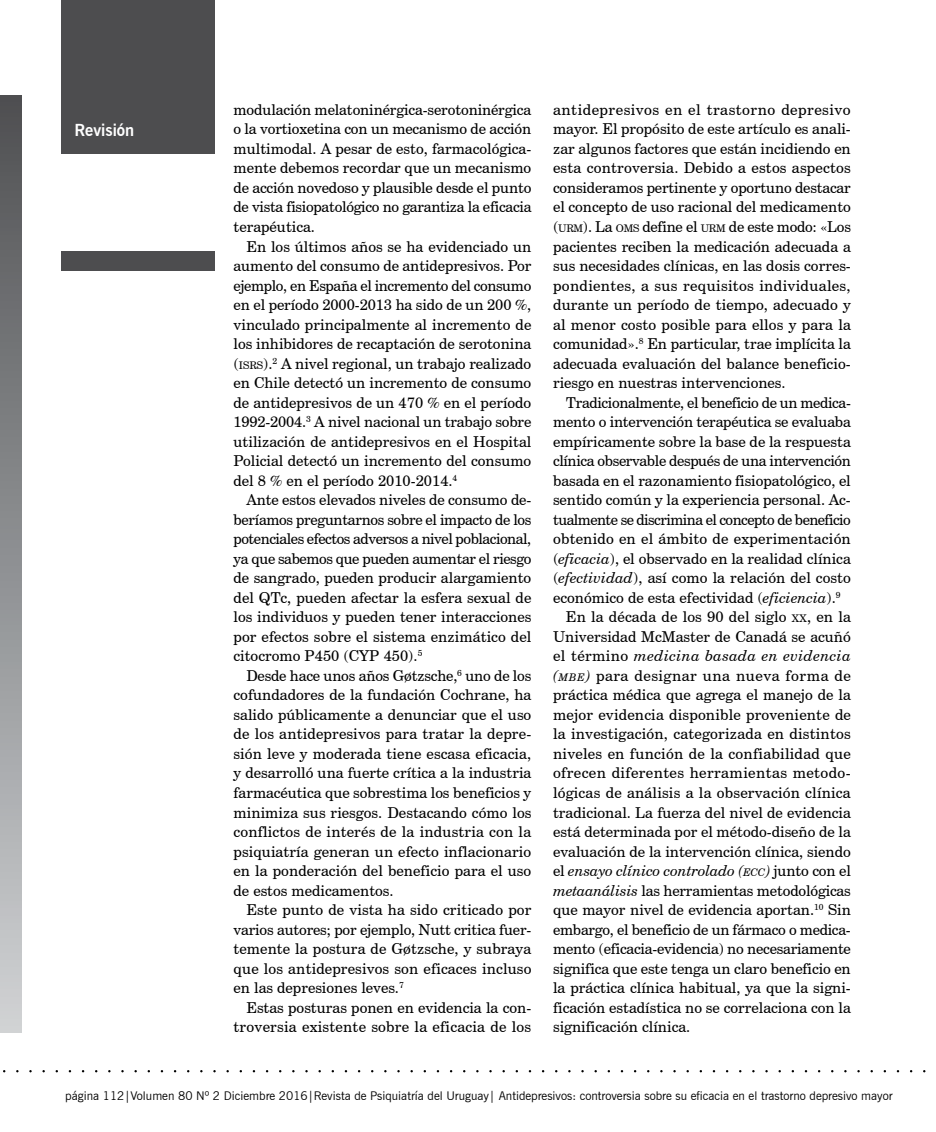
<style>
.page{position:relative;width:936px;height:1132px;background:#fff}
.page>*{position:absolute;margin:0;border:0;box-sizing:border-box;transform-origin:0 0}
.t1{font:700 16.5px "News Gothic BT";color:#fff}
.t2{font:15px/19.5px "Century Schoolbook BT";color:#000;text-align:justify}
.t3{font:15px "Century Schoolbook BT";letter-spacing:-.025em;color:#000}
.t4{font:15px "Century Schoolbook BT";letter-spacing:-.035em;color:#000}
.t5{font:italic 15px "Century Schoolbook BT";letter-spacing:-.005em;color:#000}
.t6{font:15px "Century Schoolbook BT";letter-spacing:.025em;color:#000}
.t7{font:italic 15px "Century Schoolbook BT";letter-spacing:.025em;color:#000}
.t8{font:15px "Century Schoolbook BT";letter-spacing:.03em;color:#000}
.t9{font:12px "News Gothic BT";color:#000}
.s1{font-size:10.5px}
.s2{font-style:italic}
.s3{font-style:inherit}
.s4{font-style:normal}
.s5{font-style:italic;font-size:10.5px}
</style>
<div class="page">
<div style="left:62px;top:0;width:153px;height:154px;background:#4d4d4f"></div>
<div style="left:62px;top:251px;width:153px;height:20px;background:#4d4d4f"></div>
<div style="left:0;top:95px;width:21px;height:936px;background:linear-gradient(to bottom,#4f5053,#cfd2d4)"></div>
<p class="t1" style="left:74px;top:120px;width:61px">Revisión</p>
<p class="t2" style="left:233px;top:100px;width:299px">modulación melatoninérgica-serotoninérgica o la vortioxetina con un mecanismo de acción multimodal. A pesar de esto, farmacológica&shy;mente debemos recordar que un mecanismo de acción novedoso y plausible desde el punto de vista fisiopatológico no garantiza la eficacia terapéutica.</p>
<p class="t2" style="left:233px;top:236px;width:299px;text-indent:13px">En los últimos años se ha evidenciado un aumento del consumo de antidepresivos. Por ejemplo, en España el incremento del consumo en el período 2000-2013 ha sido de un 200 %, vinculado principalmente al incremento de los inhibidores de recaptación de serotonina (<span class="s1">ISRS</span>).<sup>2</sup> A nivel regional, un trabajo realizado en Chile detectó un incremento de consumo de antidepresivos de un 470 % en el período 1992-2004.<sup>3</sup> A nivel nacional un trabajo sobre utilización de antidepresivos en el Hospital Policial detectó un incremento del consumo del 8 % en el período 2010-2014.<sup>4</sup></p>
<p class="t2" style="left:233px;top:490px;width:299px;text-indent:13px">Ante estos elevados niveles de consumo de&shy;beríamos preguntarnos sobre el impacto de los potenciales efectos adversos a nivel poblacional, ya que sabemos que pueden aumentar el riesgo de sangrado, pueden producir alargamiento del QTc, pueden afectar la esfera sexual de los individuos y pueden tener interacciones por efectos sobre el sistema enzimático del citocromo P450 (CYP 450).<sup>5</sup></p>
<p class="t2" style="left:233px;top:665px;width:299px;text-indent:13px">Desde hace unos años Gøtzsche,<sup>6</sup> uno de los cofundadores de la fundación Cochrane, ha salido públicamente a denunciar que el uso de los antidepresivos para tratar la depre&shy;sión leve y moderada tiene escasa eficacia, y desarrolló una fuerte crítica a la industria farmacéutica que sobrestima los beneficios y minimiza sus riesgos. Destacando cómo los conflictos de interés de la industria con la psiquiatría generan un efecto inflacionario en la ponderación del beneficio para el uso de estos medicamentos.</p>
<p class="t2" style="left:233px;top:899px;width:299px;text-indent:13px">Este punto de vista ha sido criticado por varios autores; por ejemplo, Nutt critica fuer&shy;temente la postura de Gøtzsche, y subraya que los antidepresivos son eficaces incluso en las depresiones leves.<sup>7</sup></p>
<p class="t2" style="left:233px;top:997px;width:299px;text-align:right">Estas posturas ponen en evidencia la con&shy;troversia existente sobre la eficacia de los</p>
<p class="t2" style="left:553px;top:100px;width:299px">antidepresivos en el trastorno depresivo mayor. El propósito de este artículo es anali&shy;zar algunos factores que están incidiendo en esta controversia. Debido a estos aspectos consideramos pertinente y oportuno destacar el concepto de uso racional del medicamento (<span class="s1">URM</span>). La <span class="s1">OMS</span> define el <span class="s1">URM</span> de este modo: «Los pacientes reciben la medicación adecuada a sus necesidades clínicas, en las dosis corres&shy;pondientes, a sus requisitos individuales, durante un período de tiempo, adecuado y al menor costo posible para ellos y para la comunidad».<sup>8</sup> En particular, trae implícita la adecuada evaluación del balance beneficio&shy;riesgo en nuestras intervenciones.</p>
<p class="t3" style="left:566px;top:393px;width:286px">Tradicionalmente, el beneficio de un medica-</p>
<p class="t2" style="left:553px;top:412px;width:299px">mento o intervención terapéutica se evaluaba</p>
<p class="t2" style="left:553px;top:431px;width:299px">empíricamente sobre la base de la respuesta</p>
<p class="t3" style="left:553px;top:451px;width:299px">clínica observable después de una intervención</p>
<p class="t2" style="left:553px;top:470px;width:299px">basada en el razonamiento fisiopatológico, el</p>
<p class="t2" style="left:553px;top:490px;width:299px">sentido común y la experiencia personal. Ac-</p>
<p class="t4" style="left:553px;top:510px;width:299px">tualmente se discrimina el concepto de beneficio</p>
<p class="t2" style="left:553px;top:529px;width:299px">obtenido en el ámbito de experimentación</p>
<p class="t2" style="left:553px;top:548px;width:299px">(<span class="s2">eficacia</span>), el observado en la realidad clínica</p>
<p class="t2" style="left:553px;top:568px;width:299px">(<span class="s2">efectividad</span>), así como la relación del costo</p>
<p class="t2" style="left:553px;top:587px;width:289px">económico de esta efectividad (<span class="s2">eficiencia</span>).<sup>9</sup></p>
<p class="t2" style="left:566px;top:607px;width:286px">En la década de los 90 del siglo <span class="s1">XX</span><span class="s3">,</span> en la</p>
<p class="t2" style="left:553px;top:626px;width:299px">Universidad McMaster de Canadá se acuñó</p>
<p class="t7" style="left:553px;top:646px;width:299px"><span class="s4">el término</span> medicina basada en evidencia</p>
<p class="t8" style="left:553px;top:666px;width:299px"><span class="s2">(</span><span class="s5">MBE</span><span class="s2">)</span> para designar una nueva forma de</p>
<p class="t2" style="left:553px;top:685px;width:299px">práctica médica que agrega el manejo de la</p>
<p class="t2" style="left:553px;top:704px;width:299px">mejor evidencia disponible proveniente de</p>
<p class="t2" style="left:553px;top:724px;width:299px">la investigación, categorizada en distintos</p>
<p class="t2" style="left:553px;top:743px;width:299px">niveles en función de la confiabilidad que</p>
<p class="t6" style="left:553px;top:763px;width:299px">ofrecen diferentes herramientas metodo-</p>
<p class="t2" style="left:553px;top:782px;width:299px">lógicas de análisis a la observación clínica</p>
<p class="t2" style="left:553px;top:802px;width:299px">tradicional. La fuerza del nivel de evidencia</p>
<p class="t2" style="left:553px;top:821px;width:299px">está determinada por el método-diseño de la</p>
<p class="t2" style="left:553px;top:841px;width:299px">evaluación de la intervención clínica, siendo</p>
<p class="t5" style="left:553px;top:861px;width:299px"><span class="s4">el</span> ensayo clínico controlado (<span class="s1">ECC</span>) <span class="s4">junto con el</span></p>
<p class="t2" style="left:553px;top:880px;width:299px"><span class="s2">metaanálisis</span> las herramientas metodológicas</p>
<p class="t2" style="left:553px;top:899px;width:299px">que mayor nivel de evidencia aportan.<sup>10</sup> Sin</p>
<p class="t2" style="left:553px;top:919px;width:299px">embargo, el beneficio de un fármaco o medica-</p>
<p class="t2" style="left:553px;top:938px;width:299px">mento (eficacia-evidencia) no necesariamente</p>
<p class="t2" style="left:553px;top:958px;width:299px">significa que este tenga un claro beneficio en</p>
<p class="t2" style="left:553px;top:977px;width:299px">la práctica clínica habitual, ya que la signi-</p>
<p class="t2" style="left:553px;top:997px;width:299px">ficación estadística no se correlaciona con la</p>
<p class="t2" style="left:553px;top:1016px;width:139px">significación clínica.</p>
<p class="t9" style="left:65px;top:1087px;width:828px">página 112|Volumen 80 Nº 2 Diciembre 2016|Revista de Psiquiatría del Uruguay| Antidepresivos: controversia sobre su eficacia en el trastorno depresivo mayor</p>
</div>
